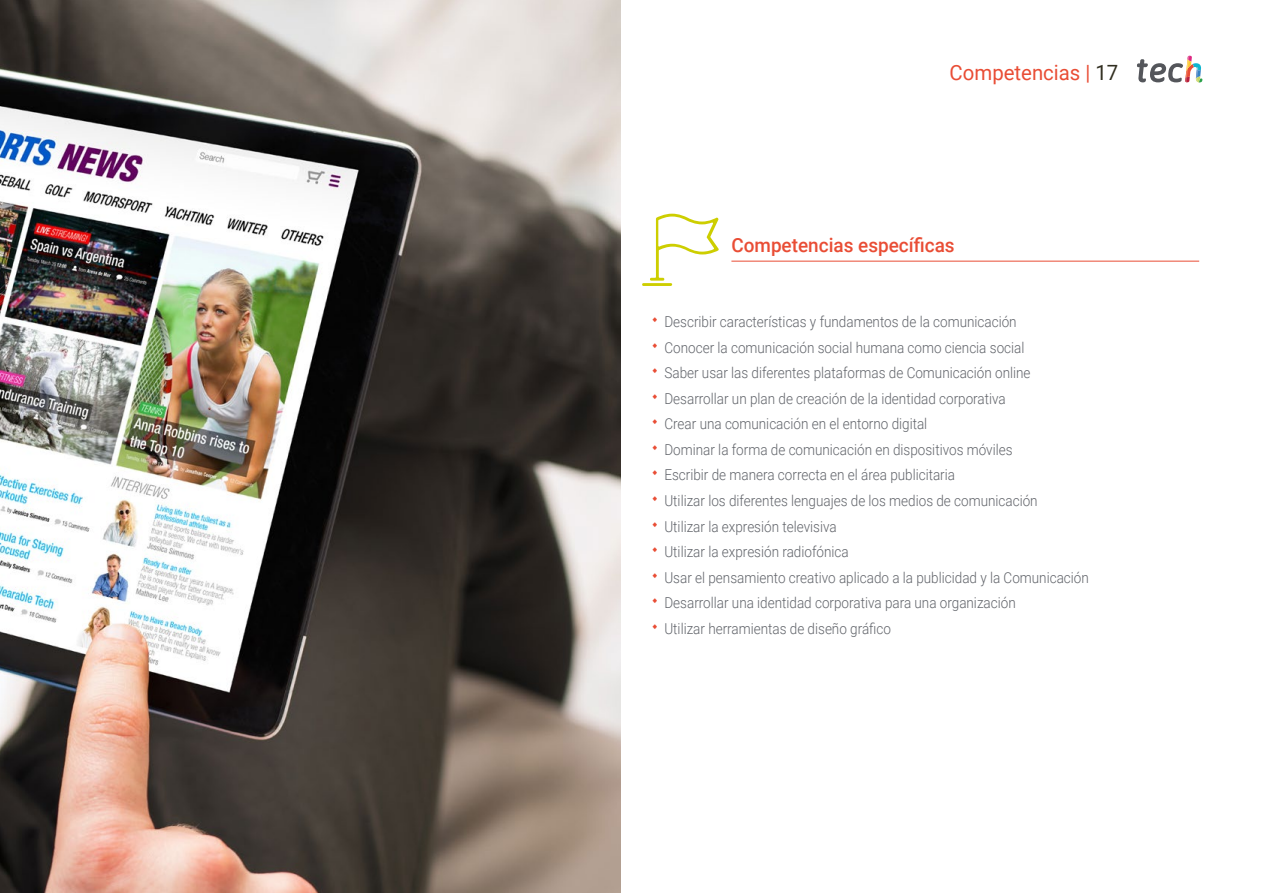
<style>
.page{position:relative;width:1263px;height:893px;background:#fff}
.page>*{position:absolute;margin:0;border:0;box-sizing:border-box;transform-origin:0 0}
.t1{font:21px "Roboto";color:#e94d35}
.t2{font:500 19.5px "Roboto";color:#e94d35}
.t3{font:300 15px/25.5px "Roboto";color:#61646a;scale:.9 1}
.s1{color:#312e20}
</style>
<div class="page">
<img style="left:0;top:0;width:621px;height:893px">
<svg style="left:1137px;top:56px;width:65px;height:27px"></svg>
<hr style="left:731px;top:261px;width:468px;height:1px;background:#e94d35">
<hr style="left:642px;top:283px;width:30px;height:3px;background:#cdce00">
<svg style="left:650px;top:214px;width:69px;height:67px"></svg>
<h1 class="t1" style="left:950px;top:57px;width:170px">Competencias | <span class="s1">17</span></h1>
<h2 class="t2" style="left:731px;top:231px;width:225px">Competencias específicas</h2>
<p class="t3" style="left:664px;top:308px;width:473px">Describir características y fundamentos de la comunicación<br>Conocer la comunicación social humana como ciencia social<br>Saber usar las diferentes plataformas de Comunicación online Desarrollar un plan de creación de la identidad corporativa<br>Crear una comunicación en el entorno digital<br>Dominar la forma de comunicación en dispositivos móviles<br>Escribir de manera correcta en el área publicitaria<br>Utilizar los diferentes lenguajes de los medios de comunicación<br>Utilizar la expresión televisiva<br>Utilizar la expresión radiofónica<br>Usar el pensamiento creativo aplicado a la publicidad y la Comunicación Desarrollar una identidad corporativa para una organización<br>Utilizar herramientas de diseño gráfico</p>
</div>
